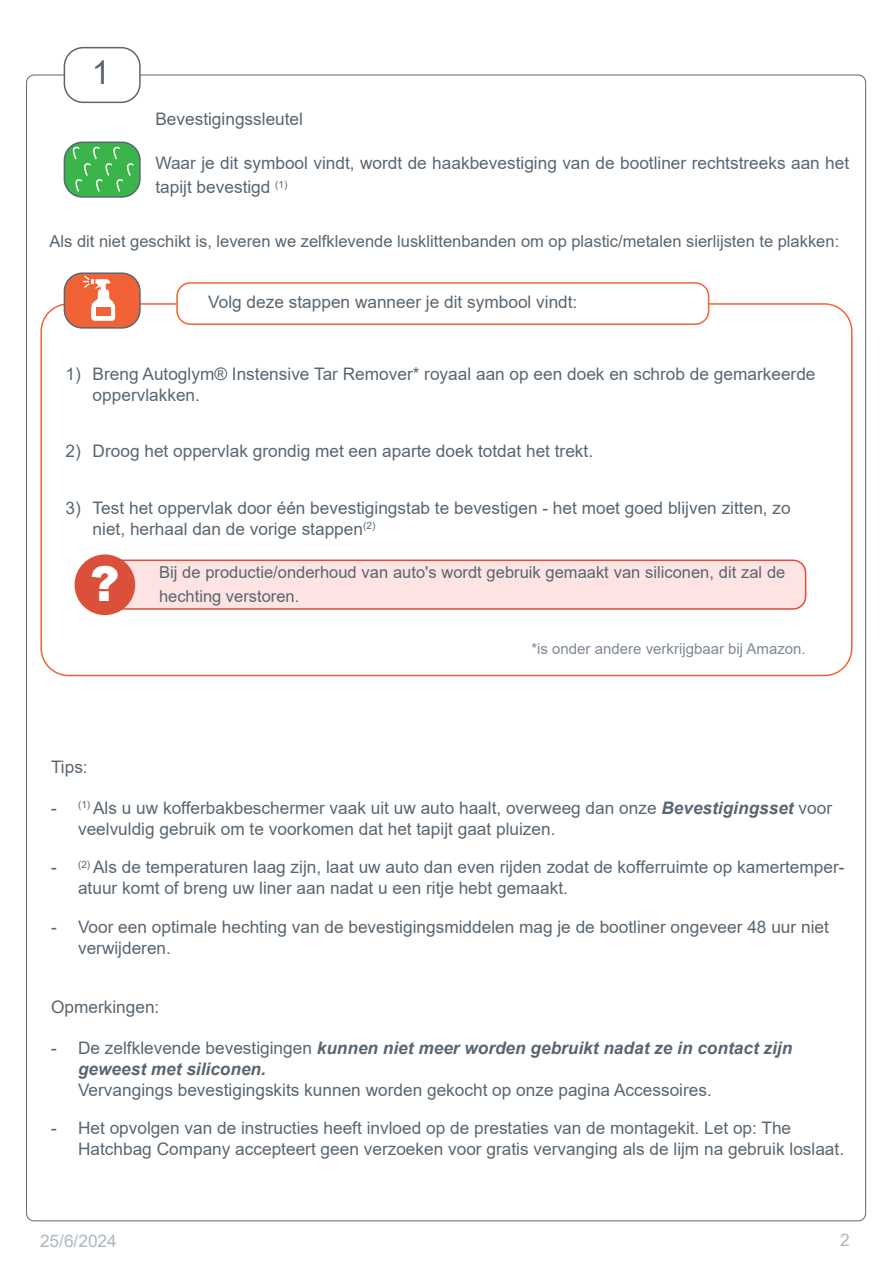
<style>
.page{position:relative;width:893px;height:1263px;background:#fff}
.page>*{position:absolute;margin:0;border:0;box-sizing:border-box;transform-origin:0 0}
.t1{font:900 48px "Arial";color:#fff}
.t2{font:33px "Arial";color:#596671}
.t3{font:17.25px/20.7px "Arial";color:#596671}
.t4{font:italic 700 17.25px/20.7px "Arial";color:#596671}
.t5{font:17.25px "Arial";color:#aeb7c0}
.t6{font:16.5px/24px "Arial";color:#596671}
.t7{font:15px "Arial";color:#7f8895}
.s1{font-weight:700;font-style:italic}
.s2{font-weight:400;font-style:normal}
</style>
<div class="page">
<div style="left:84px;top:560px;width:722px;height:49px;background:#fde3e1;border-radius:13px"></div>
<div style="left:83px;top:559px;width:723px;height:51px;border:2px solid #dc4f3b;border-radius:13px"></div>
<div style="left:75px;top:554px;width:60px;height:61px;background:#db503a;border-radius:50%"></div>
<div style="left:176px;top:282px;width:533px;height:43px;border:2px solid #f16336;border-radius:13px"></div>
<div style="left:64px;top:273px;width:76px;height:55px;background:#f16336;border-radius:18px"></div>
<div style="left:64px;top:272px;width:77px;height:57px;border:2px solid #596671;border-radius:18px"></div>
<svg style="left:83px;top:275px;width:32px;height:46px"></svg>
<div style="left:64px;top:142px;width:76px;height:55px;background:#3ab54a;border-radius:18px"></div>
<div style="left:64px;top:142px;width:77px;height:56px;border:2px solid #596671;border-radius:18px"></div>
<svg style="left:72px;top:147px;width:63px;height:45px"></svg>
<div style="left:64px;top:47px;width:77px;height:56px;border:2px solid #596671;border-radius:19px"></div>
<h2 class="t2" style="left:92px;top:50px;width:20px">1</h2>
<p class="t3" style="left:155px;top:108px;width:149px">Bevestigingssleutel</p>
<p class="t3" style="left:155px;top:151px;width:695px;line-height:24px">Waar je dit symbool vindt, wordt de haakbevestiging van de bootliner rechtstreeks aan het tapijt bevestigd <sup>(1)</sup></p>
<p class="t6" style="left:50px;top:230px;width:791px">Als dit niet geschikt is, leveren we zelfklevende lusklittenbanden om op plastic/metalen sierlijsten te plakken:</p>
<p class="t3" style="left:208px;top:291px;width:371px">Volg deze stappen wanneer je dit symbool vindt:</p>
<p class="t3" style="left:93px;top:363px;width:724px;text-indent:-27px">1) Breng Autoglym® Instensive Tar Remover* royaal aan op een doek en schrob de gemarkeerde oppervlakken.</p>
<p class="t3" style="left:66px;top:441px;width:529px">2) Droog het oppervlak grondig met een aparte doek totdat het trekt.</p>
<p class="t3" style="left:93px;top:497px;width:700px;text-indent:-27px">3) Test het oppervlak door één bevestigingstab te bevestigen - het moet goed blijven zitten, zo niet, herhaal dan de vorige stappen<sup>(2)</sup></p>
<h1 class="t1" style="left:90px;top:549px;width:31px">?</h1>
<p class="t6" style="left:159px;top:560px;width:628px">Bij de productie/onderhoud van auto's wordt gebruik gemaakt van siliconen, dit zal de hechting verstoren.</p>
<p class="t7" style="left:531px;top:638px;width:276px">*is onder andere verkrijgbaar bij Amazon.</p>
<p class="t3" style="left:51px;top:756px;width:38px">Tips:</p>
<p class="t3" style="left:78px;top:797px;width:755px;text-indent:-27px">- <sup>(1)</sup> Als u uw kofferbakbeschermer vaak uit uw auto haalt, overweeg dan onze <span class="s1">Bevestigingsset</span> voor veelvuldig gebruik om te voorkomen dat het tapijt gaat pluizen.</p>
<p class="t3" style="left:78px;top:857px;width:768px;text-indent:-27px">- <sup>(2)</sup> Als de temperaturen laag zijn, laat uw auto dan even rijden zodat de kofferruimte op kamertemper&shy;atuur komt of breng uw liner aan nadat u een ritje hebt gemaakt.</p>
<p class="t3" style="left:78px;top:916px;width:752px;text-indent:-27px">- Voor een optimale hechting van de bevestigingsmiddelen mag je de bootliner ongeveer 48 uur niet verwijderen.</p>
<p class="t3" style="left:51px;top:996px;width:110px">Opmerkingen:</p>
<p class="t4" style="left:78px;top:1038px;width:716px;text-indent:-27px"><span class="s2">- De zelfklevende bevestigingen</span> kunnen niet meer worden gebruikt nadat ze in contact zijn geweest met siliconen.</p>
<p class="t3" style="left:78px;top:1079px;width:635px">Vervangings bevestigingskits kunnen worden gekocht op onze pagina Accessoires.</p>
<p class="t3" style="left:78px;top:1118px;width:768px;text-indent:-27px">- Het opvolgen van de instructies heeft invloed op de prestaties van de montagekit. Let op: The<br>Hatchbag Company accepteert geen verzoeken voor gratis vervanging als de lijm na gebruik loslaat.</p>
<p class="t5" style="left:40px;top:1229px;width:78px">25/6/2024</p>
<p class="t5" style="left:840px;top:1228px;width:11px">2</p>
</div>
